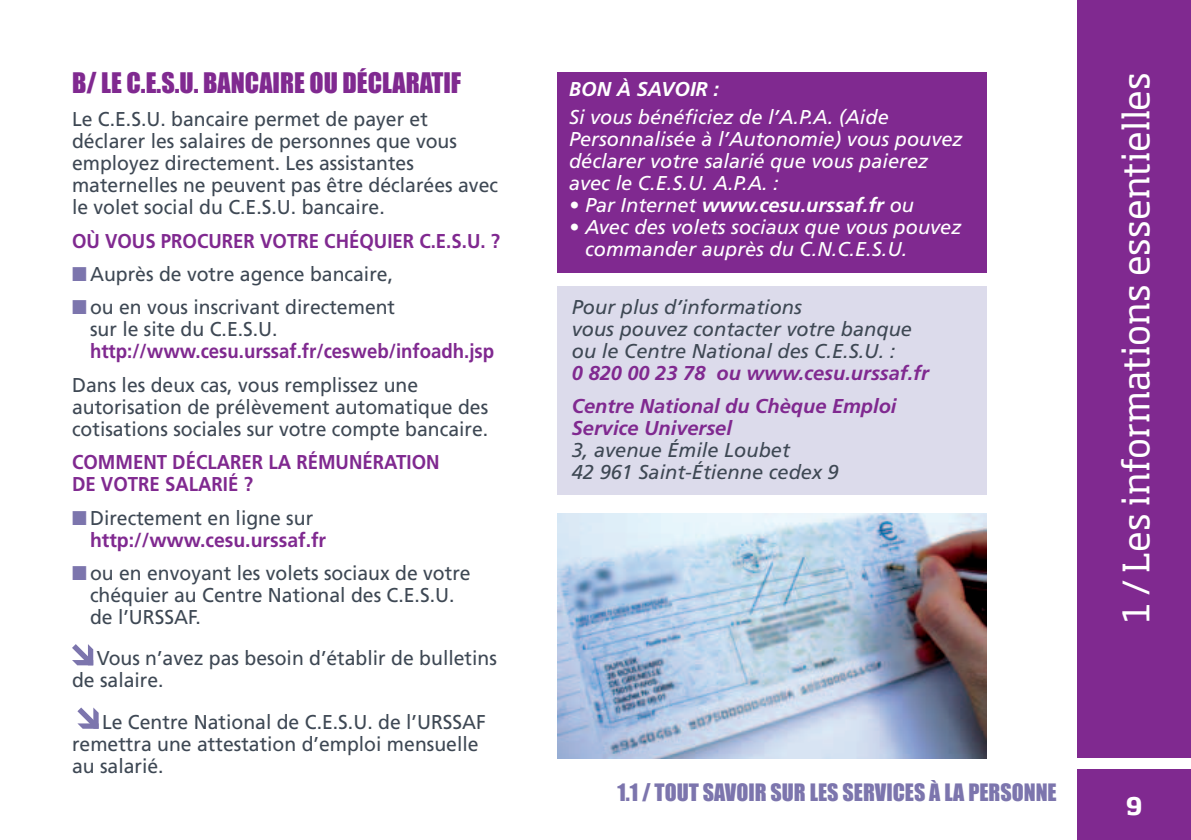
<style>
.page{position:relative;width:1191px;height:840px;background:#fff}
.page>*{position:absolute;margin:0;border:0;box-sizing:border-box;transform-origin:0 0}
.t1{font:36px "Soho Std";letter-spacing:.005em;color:#fff}
.t2{font:26px "Impact";color:#802990}
.t3{font:700 24px "Soho Std";color:#fff}
.t4{font:22px "Impact";color:#7c75ad}
.t5{font:20px/22px "Frutiger";color:#3e4854}
.t6{font:italic 20px/22px "Frutiger";color:#fff}
.t7{font:italic 20px/22px "Frutiger";color:#3e4854}
.t8{font:700 20px/22px "Frutiger";color:#802990;scale:.93 1}
.t9{font:700 20px/22px "Frutiger";color:#802990}
.t10{font:italic 700 20px/22px "Frutiger";color:#802990}
.t11{font:italic 700 20px "Frutiger";color:#fff}
.s1{color:#7c75ad}
.s2{font-weight:700;color:#802990}
.s3{font-weight:400;color:#3e4854}
.s4{font-weight:400}
</style>
<div class="page">
<div style="left:1077px;top:0;width:114px;height:757px;background:#802990"></div>
<div style="left:1077px;top:768px;width:114px;height:71px;background:#802990"></div>
<img style="left:558px;top:513px;width:428px;height:245px">
<svg style="left:72px;top:644px;width:21px;height:21px"></svg>
<svg style="left:77px;top:707px;width:22px;height:21px"></svg>
<div style="left:558px;top:286px;width:428px;height:208px;background:#dcdbeb"></div>
<div style="left:558px;top:72px;width:428px;height:200px;background:#802990"></div>
<p class="t2" style="left:72px;top:62px;width:391px">B/ LE C.E.S.U. BANCAIRE OU DÉCLARATIF</p>
<p class="t5" style="left:72px;top:108px;width:427px">Le C.E.S.U. bancaire permet de payer et déclarer les salaires de personnes que vous employez directement. Les assistantes maternelles ne peuvent pas être déclarées avec le volet social du C.E.S.U. bancaire.</p>
<p class="t8" style="left:72px;top:229px;width:462px">OÙ VOUS PROCURER VOTRE CHÉQUIER C.E.S.U. ?</p>
<p class="t5" style="left:72px;top:263px;width:322px"><span class="s1">■</span> Auprès de votre agence bancaire,</p>
<p class="t5" style="left:90px;top:296px;width:406px;text-indent:-18px"><span class="s1">■</span> ou en vous inscrivant directement<br>sur le site du C.E.S.U. <span class="s2">http://www.cesu.urssaf.fr/cesweb/infoadh.jsp</span></p>
<p class="t5" style="left:72px;top:373px;width:418px">Dans les deux cas, vous remplissez une autorisation de prélèvement automatique des cotisations sociales sur votre compte bancaire.</p>
<p class="t8" style="left:72px;top:451px;width:397px">COMMENT DÉCLARER LA RÉMUNÉRATION<br>DE VOTRE SALARIÉ ?</p>
<p class="t9" style="left:90px;top:506px;width:238px;text-indent:-18px"><span class="s1">■</span> <span class="s3">Directement en ligne sur </span>http://www.cesu.urssaf.fr</p>
<p class="t5" style="left:90px;top:561px;width:382px;text-indent:-18px"><span class="s1">■</span> ou en envoyant les volets sociaux de votre chéquier au Centre National des C.E.S.U. de l’URSSAF.</p>
<p class="t5" style="left:72px;top:647px;width:426px;text-indent:25px">Vous n’avez pas besoin d’établir de bulletins de salaire.</p>
<p class="t5" style="left:72px;top:710px;width:415px;text-indent:30px">Le Centre National de C.E.S.U. de l’URSSAF remettra une attestation d’emploi mensuelle au salarié.</p>
<p class="t11" style="left:569px;top:78px;width:151px">BON À SAVOIR :</p>
<p class="t6" style="left:569px;top:106px;width:395px">Si vous bénéficiez de l’A.P.A. (Aide Personnalisée à l’Autonomie) vous pouvez déclarer votre salarié que vous paierez avec le C.E.S.U. A.P.A. :</p>
<p class="t11" style="left:569px;top:193px;width:346px"><span class="s4">• Par Internet</span> www.cesu.urssaf.fr <span class="s4">ou</span></p>
<p class="t6" style="left:585px;top:216px;width:378px;text-indent:-16px">• Avec des volets sociaux que vous pouvez commander auprès du C.N.C.E.S.U.</p>
<p class="t7" style="left:572px;top:296px;width:358px">Pour plus d’informations<br>vous pouvez contacter votre banque ou le Centre National des C.E.S.U. :<br><span class="s2">0 820 00 23 78 ou www.cesu.urssaf.fr</span></p>
<p class="t10" style="left:572px;top:395px;width:326px">Centre National du Chèque Emploi<br>Service Universel</p>
<p class="t7" style="left:572px;top:439px;width:219px">3, avenue Émile Loubet</p>
<p class="t7" style="left:572px;top:461px;width:268px">42 961 Saint-Étienne cedex 9</p>
<p class="t4" style="left:617px;top:774px;width:441px">1.1 / TOUT SAVOIR SUR LES SERVICES À LA PERSONNE</p>
<p class="t1" style="left:1113px;top:622px;width:552px;rotate:-90deg">1 / Les informations essentielles</p>
<p class="t3" style="left:1125px;top:790px;width:18px">9</p>
</div>
